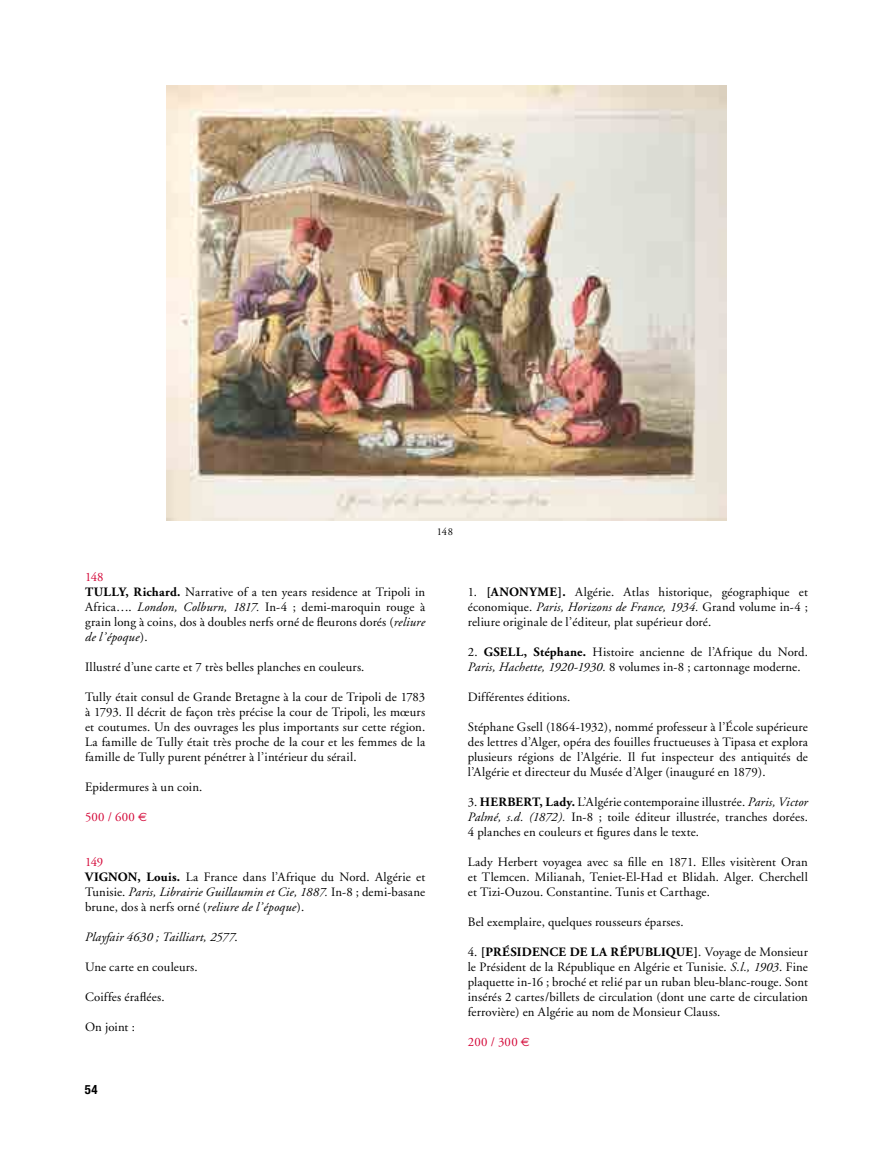
<style>
.page{position:relative;width:893px;height:1149px;background:#fff}
.page>*{position:absolute;margin:0;border:0;box-sizing:border-box;transform-origin:0 0}
.t1{font:12.75px/15px "Adobe Garamond";letter-spacing:.015em;color:#000;text-align:justify}
.t2{font:italic 12.75px "Adobe Garamond";letter-spacing:.01em;color:#000}
.t3{font:12.75px "Adobe Garamond";letter-spacing:.025em;color:#d30536}
.t4{font:700 condensed 12.75px "Helvetica Neue";color:#000}
.t5{font:10.5px "Adobe Garamond";color:#000}
.s1{color:#d30536}
.s2{font-weight:700}
.s3{font-style:italic}
.s4{font-family:"Euro Sans";font-size:12px}
.s5{font-style:normal}
</style>
<div class="page">
<img style="left:167px;top:85px;width:559px;height:435px">
<p class="t5" style="left:437px;top:526px;width:18px">148</p>
<p class="t1" style="left:85px;top:569px;width:342px;text-align:left"><span class="s1">148<br></span><span class="s2">TULLY, Richard.</span> Narrative of a ten years residence at Tripoli in Africa…. <span class="s3">London, Colburn, 1817.</span> In-4 ; demi-maroquin rouge à grain long à coins, dos à doubles nerfs orné de fleurons dorés (<span class="s3">reliure de l’époque</span>).</p>
<p class="t1" style="left:85px;top:659px;width:281px">Illustré d’une carte et 7 très belles planches en couleurs.</p>
<p class="t1" style="left:85px;top:689px;width:342px">Tully était consul de Grande Bretagne à la cour de Tripoli de 1783 à 1793. Il décrit de façon très précise la cour de Tripoli, les mœurs et coutumes. Un des ouvrages les plus importants sur cette région.<br>La famille de Tully était très proche de la cour et les femmes de la famille de Tully purent pénétrer à l’intérieur du sérail.</p>
<p class="t1" style="left:85px;top:779px;width:119px">Epidermures à un coin.</p>
<p class="t3" style="left:85px;top:809px;width:64px">500 / 600 <span class="s4">€</span></p>
<p class="t1" style="left:85px;top:854px;width:342px;text-align:left"><span class="s1">149<br></span><span class="s2">VIGNON, Louis.</span> La France dans l’Afrique du Nord. Algérie et Tunisie. <span class="s3">Paris, Librairie Guillaumin et Cie, 1887.</span> In-8 ; demi-basane brune, dos à nerfs orné (<span class="s3">reliure de l’époque</span>).</p>
<p class="t2" style="left:85px;top:929px;width:154px">Playfair 4630 ; Tailliart, 2577<span class="s5">.</span></p>
<p class="t1" style="left:85px;top:959px;width:114px">Une carte en couleurs.</p>
<p class="t1" style="left:85px;top:989px;width:81px">Coiffes éraflées.</p>
<p class="t1" style="left:85px;top:1019px;width:51px">On joint :</p>
<p class="t4" style="left:85px;top:1080px;width:14px">54</p>
<p class="t1" style="left:468px;top:584px;width:342px">1. <span class="s2">[ANONYME].</span> Algérie. Atlas historique, géographique et économique. <span class="s3">Paris, Horizons de France, 1934.</span> Grand volume in-4 ; reliure originale de l’éditeur, plat supérieur doré.</p>
<p class="t1" style="left:468px;top:644px;width:342px">2. <span class="s2">GSELL, Stéphane.</span> Histoire ancienne de l’Afrique du Nord.<br><span class="s3">Paris, Hachette, 1920-1930.</span> 8 volumes in-8 ; cartonnage moderne.</p>
<p class="t1" style="left:468px;top:689px;width:104px">Différentes éditions.</p>
<p class="t1" style="left:468px;top:719px;width:342px">Stéphane Gsell (1864-1932), nommé professeur à l’École supérieure des lettres d’Alger, opéra des fouilles fructueuses à Tipasa et explora plusieurs régions de l’Algérie. Il fut inspecteur des antiquités de l’Algérie et directeur du Musée d’Alger (inauguré en 1879).</p>
<p class="t1" style="left:468px;top:794px;width:342px">3. <span class="s2">HERBERT, Lady.</span> L’Algérie contemporaine illustrée. <span class="s3">Paris, Victor Palmé, s.d. (1872).</span> In-8 ; toile éditeur illustrée, tranches dorées.<br>4 planches en couleurs et figures dans le texte.</p>
<p class="t1" style="left:468px;top:854px;width:342px">Lady Herbert voyagea avec sa fille en 1871. Elles visitèrent Oran et Tlemcen. Milianah, Teniet-El-Had et Blidah. Alger. Cherchell et Tizi-Ouzou. Constantine. Tunis et Carthage.</p>
<p class="t1" style="left:468px;top:914px;width:217px">Bel exemplaire, quelques rousseurs éparses.</p>
<p class="t1" style="left:468px;top:944px;width:342px">4. <span class="s2">[PRÉSIDENCE DE LA RÉPUBLIQUE]</span>. Voyage de Monsieur le Président de la République en Algérie et Tunisie. <span class="s3">S.l., 1903</span>. Fine plaquette in-16 ; broché et relié par un ruban bleu-blanc-rouge. Sont insérés 2 cartes/billets de circulation (dont une carte de circulation ferrovière) en Algérie au nom de Monsieur Clauss.</p>
<p class="t3" style="left:468px;top:1034px;width:64px">200 / 300 <span class="s4">€</span></p>
</div>
